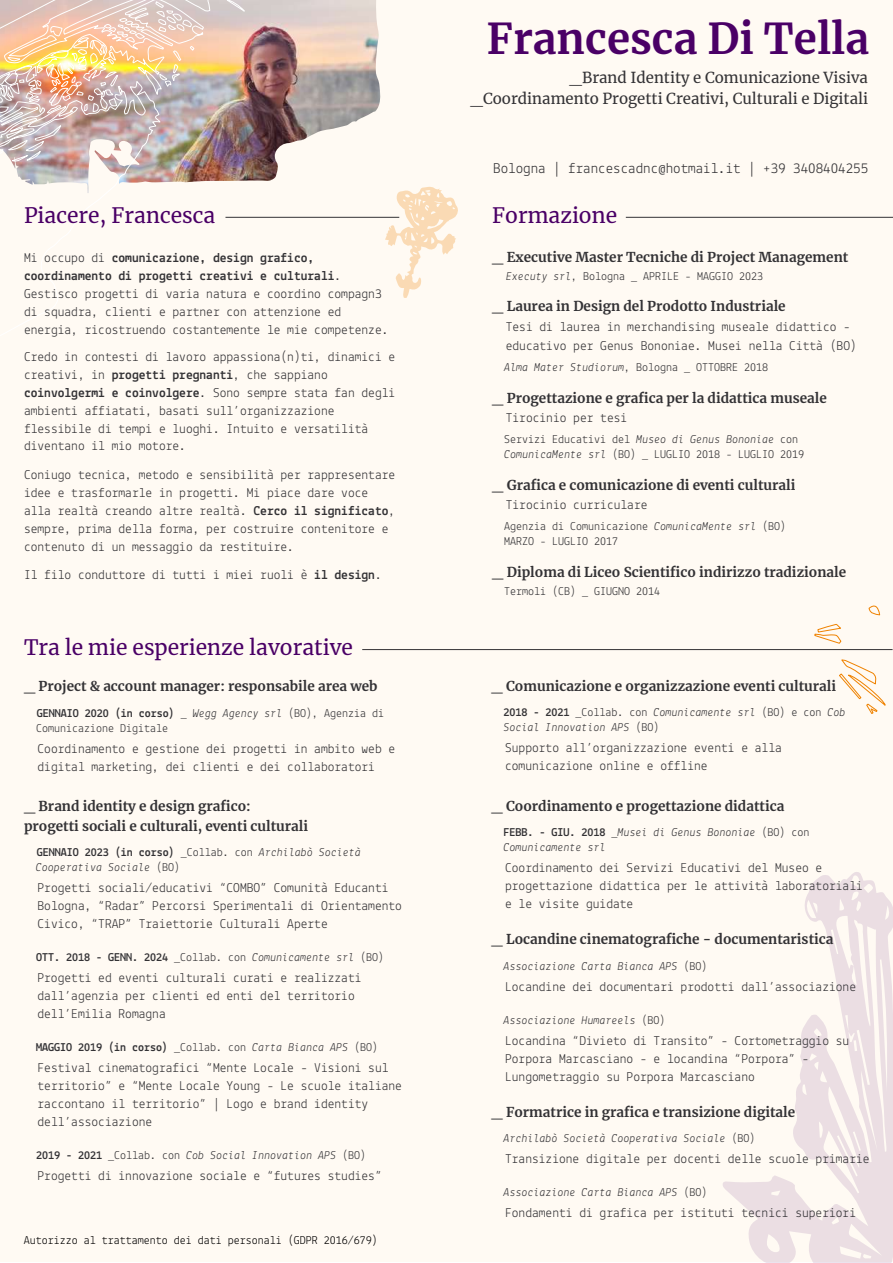
<style>
.page{position:relative;width:893px;height:1263px;background:#fff}
.page>*{position:absolute;margin:0;border:0;box-sizing:border-box;transform-origin:0 0}
.t1{font:700 42px "Merriweather";color:#4a0066}
.t2{font:21px "Merriweather";color:#4a0066}
.t3{font:15px/21px "Merriweather";color:#333235;text-align:right}
.t4{font:15px "Lekton";color:#333235}
.t5{font:13.5px/18px "Lekton";color:#333235}
.t6{font:700 13.5px/19.5px "Merriweather";color:#333235}
.t7{font:italic 12px/15px "Lekton";color:#333235}
.t8{font:12px/15px "Lekton";color:#333235}
.t9{font:700 12px "Lekton";color:#333235}
.t10{font:12px "Lekton";color:#000}
.s1{font-weight:700}
.s2{font-style:italic}
.s3{font-weight:700;font-style:normal}
.s4{font-style:normal}
.s5{font-weight:400}
.s6{font-weight:400;font-style:italic}
</style>
<div class="page">
<div style="left:0;top:0;width:893px;height:1261px;background:#fffaf3"></div>
<svg style="left:416px;top:187px;width:42px;height:102px"></svg>
<hr style="left:362px;top:649px;width:531px;height:1px;background:#333235">
<hr style="left:626px;top:217px;width:267px;height:1px;background:#333235">
<svg style="left:723px;top:872px;width:170px;height:391px"></svg>
<img style="left:11px;top:0;width:405px;height:330px">
<svg style="left:226px;top:0;width:21px;height:14px"></svg>
<img style="left:0;top:0;width:204px;height:255px">
<svg style="left:814px;top:624px;width:28px;height:20px"></svg>
<svg style="left:868px;top:605px;width:12px;height:10px"></svg>
<svg style="left:839px;top:659px;width:47px;height:55px"></svg>
<h2 class="t2" style="left:24px;top:200px;width:193px">Piacere, Francesca</h2>
<p class="t5" style="left:24px;top:248px;width:366px">Mi occupo di <span class="s1">comunicazione, design grafico, coordinamento di progetti creativi e culturali</span>.<br>Gestisco progetti di varia natura e coordino compagn3 di squadra, clienti e partner con attenzione ed energia, ricostruendo costantemente le mie competenze.</p>
<p class="t5" style="left:24px;top:347px;width:373px">Credo in contesti di lavoro appassiona(n)ti, dinamici e creativi, in <span class="s1">progetti pregnanti</span>, che sappiano <span class="s1">coinvolgermi e coinvolgere</span>. Sono sempre stata fan degli ambienti affiatati, basati sull’organizzazione flessibile di tempi e luoghi. Intuito e versatilità diventano il mio motore.</p>
<p class="t5" style="left:24px;top:465px;width:373px">Coniugo tecnica, metodo e sensibilità per rappresentare idee e trasformarle in progetti. Mi piace dare voce alla realtà creando altre realtà. <span class="s1">Cerco il significato</span>, sempre, prima della forma, per costruire contenitore e contenuto di un messaggio da restituire.</p>
<p class="t5" style="left:24px;top:566px;width:359px">Il filo conduttore di tutti i miei ruoli è <span class="s1">il design</span>.</p>
<h2 class="t2" style="left:24px;top:633px;width:331px">Tra le mie esperienze lavorative</h2>
<p class="t6" style="left:24px;top:676px;width:355px">_ Project &amp; account manager: responsabile area web</p>
<p class="t8" style="left:36px;top:705px;width:350px"><span class="s1">GENNAIO 2020 (in corso)</span> _ <span class="s2">Wegg Agency srl</span> (BO), Agenzia di<br>Comunicazione Digitale</p>
<p class="t5" style="left:38px;top:739px;width:359px">Coordinamento e gestione dei progetti in ambito web e digital marketing, dei clienti e dei collaboratori</p>
<p class="t6" style="left:24px;top:796px;width:286px">_ Brand identity e design grafico: progetti sociali e culturali, eventi culturali</p>
<p class="t7" style="left:36px;top:844px;width:326px"><span class="s3">GENNAIO 2023 (in corso)</span> <span class="s4">_Collab. con</span> Archilabò Società<br>Cooperativa Sociale <span class="s4">(BO)</span></p>
<p class="t5" style="left:38px;top:878px;width:366px">Progetti sociali/educativi “COMBO” Comunità Educanti<br>Bologna, “Radar” Percorsi Sperimentali di Orientamento<br>Civico, “TRAP” Traiettorie Culturali Aperte</p>
<p class="t9" style="left:36px;top:950px;width:349px">OTT. 2018 - GENN. 2024 <span class="s5">_Collab. con</span> <span class="s6">Comunicamente srl</span> <span class="s5">(BO)</span></p>
<p class="t5" style="left:37px;top:968px;width:325px">Progetti ed eventi culturali curati e realizzati dall’agenzia per clienti ed enti del territorio dell’Emilia Romagna</p>
<p class="t9" style="left:36px;top:1040px;width:343px">MAGGIO 2019 (in corso) <span class="s5">_Collab. con</span> <span class="s6">Carta Bianca APS</span> <span class="s5">(BO)</span></p>
<p class="t5" style="left:38px;top:1058px;width:366px">Festival cinematografici “Mente Locale - Visioni sul territorio” e “Mente Locale Young - Le scuole italiane raccontano il territorio” | Logo e brand identity dell’associazione</p>
<p class="t7" style="left:36px;top:1147px;width:331px"><span class="s3">2019 - 2021</span> <span class="s4">_Collab. con</span> Cob Social Innovation APS <span class="s4">(BO)</span></p>
<p class="t5" style="left:38px;top:1166px;width:346px">Progetti di innovazione sociale e “futures studies”</p>
<p class="t10" style="left:24px;top:1232px;width:356px">Autorizzo al trattamento dei dati personali (GDPR 2016/679)</p>
<h1 class="t1" style="left:487px;top:9px;width:384px">Francesca Di Tella</h1>
<p class="t3" style="left:471px;top:66px;width:399px">_Brand Identity e Comunicazione Visiva _Coordinamento Progetti Creativi, Culturali e Digitali</p>
<p class="t4" style="left:493px;top:159px;width:376px">Bologna | francescadnc@hotmail.it | +39 3408404255</p>
<h2 class="t2" style="left:492px;top:200px;width:126px">Formazione</h2>
<p class="t6" style="left:492px;top:246px;width:358px">_ Executive Master Tecniche di Project Management</p>
<p class="t8" style="left:506px;top:268px;width:259px"><span class="s2">Executy srl</span>, Bologna _ APRILE - MAGGIO 2023</p>
<p class="t6" style="left:492px;top:296px;width:295px">_ Laurea in Design del Prodotto Industriale</p>
<p class="t5" style="left:506px;top:316px;width:352px;line-height:19.5px">Tesi di laurea in merchandising museale didattico - educativo per Genus Bononiae. Musei nella Città (BO)</p>
<p class="t8" style="left:504px;top:359px;width:266px"><span class="s2">Alma Mater Studiorum</span>, Bologna _ OTTOBRE 2018</p>
<p class="t6" style="left:492px;top:387px;width:336px">_ Progettazione e grafica per la didattica museale</p>
<p class="t5" style="left:506px;top:408px;width:123px">Tirocinio per tesi</p>
<p class="t8" style="left:504px;top:431px;width:302px">Servizi Educativi del <span class="s2">Museo di Genus Bononiae</span> con<br><span class="s2">ComunicaMente srl</span> (BO) _ LUGLIO 2018 - LUGLIO 2019</p>
<p class="t6" style="left:492px;top:474px;width:305px">_ Grafica e comunicazione di eventi culturali</p>
<p class="t5" style="left:506px;top:495px;width:143px">Tirocinio curriculare</p>
<p class="t8" style="left:504px;top:518px;width:284px">Agenzia di Comunicazione <span class="s2">ComunicaMente srl</span> (BO)<br>MARZO - LUGLIO 2017</p>
<p class="t6" style="left:492px;top:561px;width:355px">_ Diploma di Liceo Scientifico indirizzo tradizionale</p>
<p class="t8" style="left:504px;top:583px;width:157px">Termoli (CB) _ GIUGNO 2014</p>
<p class="t6" style="left:492px;top:676px;width:346px">_ Comunicazione e organizzazione eventi culturali</p>
<p class="t7" style="left:504px;top:704px;width:344px"><span class="s3">2018 - 2021</span> <span class="s4">_Collab. con</span> Comunicamente srl <span class="s4">(BO) e con</span> Cob<br>Social Innovation APS <span class="s4">(BO)</span></p>
<p class="t5" style="left:505px;top:739px;width:278px">Supporto all’organizzazione eventi e alla comunicazione online e offline</p>
<p class="t6" style="left:492px;top:796px;width:294px">_ Coordinamento e progettazione didattica</p>
<p class="t7" style="left:504px;top:824px;width:308px"><span class="s3">FEBB. - GIU. 2018</span> <span class="s4">_</span>Musei di Genus Bononiae <span class="s4">(BO) con<br></span>Comunicamente srl</p>
<p class="t5" style="left:505px;top:859px;width:359px">Coordinamento dei Servizi Educativi del Museo e progettazione didattica per le attività laboratoriali e le visite guidate</p>
<p class="t6" style="left:492px;top:929px;width:343px">_ Locandine cinematografiche - documentaristica</p>
<p class="t7" style="left:504px;top:958px;width:205px">Associazione Carta Bianca APS <span class="s4">(BO)</span></p>
<p class="t5" style="left:505px;top:977px;width:353px">Locandine dei documentari prodotti dall’associazione</p>
<p class="t7" style="left:504px;top:1012px;width:163px">Associazione Humareels <span class="s4">(BO)</span></p>
<p class="t5" style="left:505px;top:1031px;width:346px">Locandina “Divieto di Transito” - Cortometraggio su<br>Porpora Marcasciano - e locandina “Porpora” -<br>Lungometraggio su Porpora Marcasciano</p>
<p class="t6" style="left:492px;top:1102px;width:305px">_ Formatrice in grafica e transizione digitale</p>
<p class="t7" style="left:504px;top:1130px;width:253px">Archilabò Società Cooperativa Sociale <span class="s4">(BO)</span></p>
<p class="t5" style="left:505px;top:1150px;width:366px">Transizione digitale per docenti delle scuole primarie</p>
<p class="t7" style="left:504px;top:1184px;width:205px">Associazione Carta Bianca APS <span class="s4">(BO)</span></p>
<p class="t5" style="left:505px;top:1204px;width:353px">Fondamenti di grafica per istituti tecnici superiori</p>
</div>
